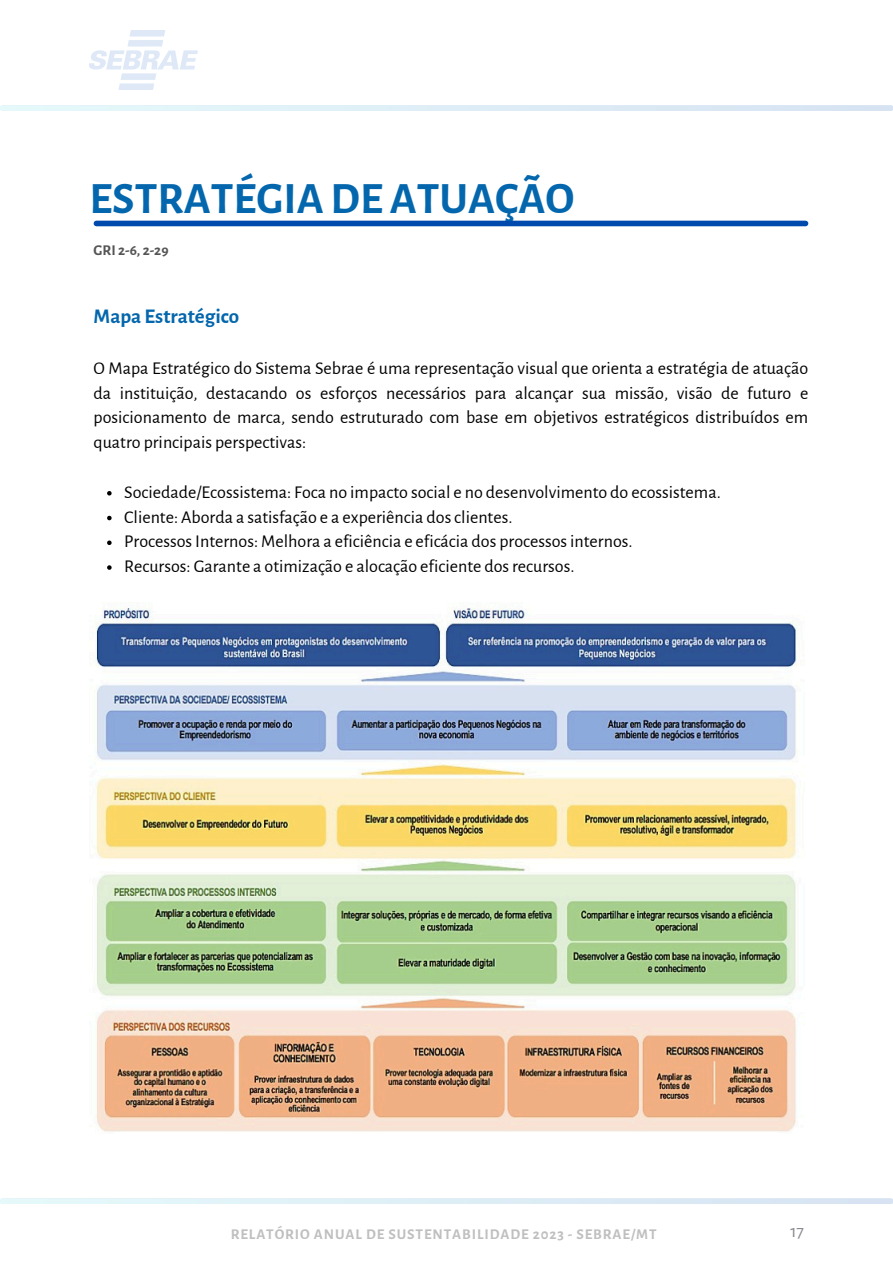
<style>
.page{position:relative;width:893px;height:1264px;background:#fff}
.page>*{position:absolute;margin:0;border:0;box-sizing:border-box;transform-origin:0 0}
.t1{font:700 45px "Alegreya Sans";color:#0467ad}
.t2{font:700 21px "Alegreya Sans";color:#0467ad}
.t3{font:18px/24.8px "Alegreya Sans";color:#000;text-align:justify}
.t4{font:18px "Alegreya Sans";color:#86898f}
.t5{font:700 15px "Alegreya Sans";letter-spacing:.06em;color:#bfbfbf}
.t6{font:700 15px "Alegreya Sans";color:#545454}
</style>
<div class="page">
<svg style="left:0;top:105px;width:892px;height:6px;background:#deedf6"></svg>
<img style="left:89px;top:31px;width:108px;height:58px">
<svg style="left:0;top:1198px;width:892px;height:5px;background:#deedf6"></svg>
<div style="left:96px;top:221px;width:709px;height:5px;background:#004aad"></div>
<img style="left:95px;top:603px;width:703px;height:529px">
<svg style="left:107px;top:491px;width:5px;height:4px"></svg>
<svg style="left:107px;top:516px;width:5px;height:4px"></svg>
<svg style="left:107px;top:540px;width:5px;height:5px"></svg>
<svg style="left:107px;top:565px;width:5px;height:5px"></svg>
<p class="t1" style="left:89px;top:177px;width:486px">ESTRATÉGIADE ATUAÇÃO</p>
<p class="t6" style="left:94px;top:243px;width:76px">GRI 2-6, 2-29</p>
<p class="t2" style="left:94px;top:306px;width:147px">Mapa Estratégico</p>
<h2 class="t3" style="left:94px;top:356px;width:716px">O Mapa Estratégico do Sistema Sebrae é uma representação visual que orienta a estratégia de atuação da instituição, destacando os esforços necessários para alcançar sua missão, visão de futuro e posicionamento de marca, sendo estruturado com base em objetivos estratégicos distribuídos em quatro principais perspectivas:</h2>
<h3 class="t3" style="left:124px;top:480px;width:598px">Sociedade/Ecossistema: Foca no impacto social e no desenvolvimento do ecossistema.</h3>
<p class="t3" style="left:124px;top:505px;width:390px">Cliente: Aborda a satisfação e a experiência dos clientes.</p>
<p class="t3" style="left:124px;top:529px;width:510px">Processos Internos: Melhora a eficiência e eficácia dos processos internos.</p>
<p class="t3" style="left:124px;top:554px;width:452px">Recursos: Garante a otimização e alocação eficiente dos recursos.</p>
<p class="t5" style="left:231px;top:1226px;width:427px">RELATÓRIO ANUAL DE SUSTENTABILIDADE 2023 - SEBRAE/MT</p>
<p class="t4" style="left:790px;top:1222px;width:15px">17</p>
</div>
